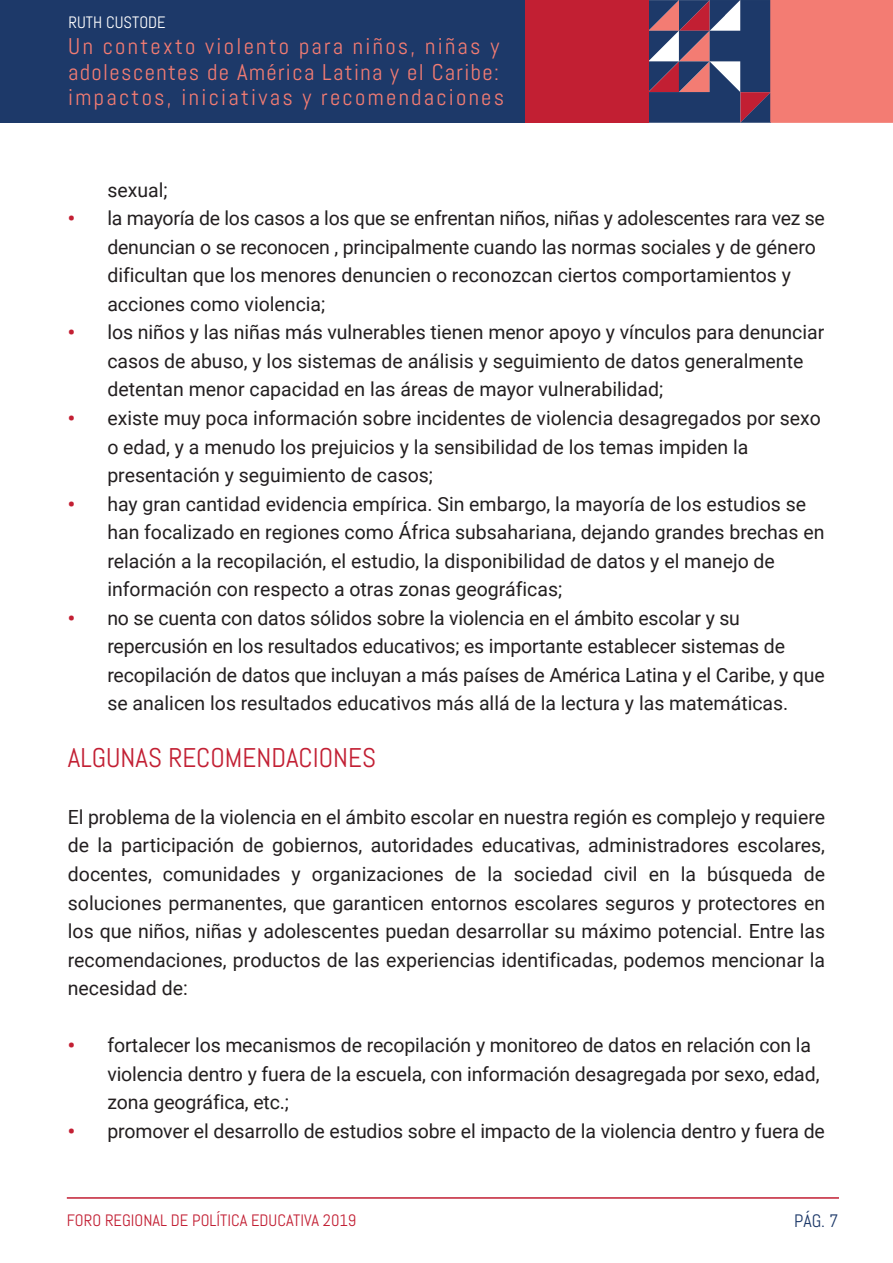
<style>
.page{position:relative;width:893px;height:1263px;background:#fff}
.page>*{position:absolute;margin:0;border:0;box-sizing:border-box;transform-origin:0 0}
.t1{font:27px "Abel";color:#c21f33}
.t2{font:22.65px/25.5px "Abel";letter-spacing:.1em;color:#f37c73}
.t3{font:19.5px/28.5px "Roboto";color:#231f20}
.t4{font:18px "Abel";color:#1d3969}
.t5{font:16.5px "Abel";color:#c21f33}
.t6{font:16.5px "Abel";color:#fff}
.s1{font-weight:900;color:#c31f33}
</style>
<div class="page">
<hr style="left:67px;top:1197px;width:772px;height:2px;background:#c21f33">
<div style="left:0;top:0;width:630px;height:123px;background:#1d3969"></div>
<div style="left:525px;top:0;width:123px;height:123px;background:#c21f33"></div>
<svg style="left:648px;top:0;width:245px;height:123px;background:#a66573"></svg>
<p class="t6" style="left:69px;top:12px;width:99px">RUTH CUSTODE</p>
<p class="t2" style="left:68px;top:34px;width:437px">Un contexto violento para niños, niñas y adolescentes de América Latina y el Caribe: impactos, iniciativas y recomendaciones</p>
<p class="t3" style="left:107px;top:175px;width:62px">sexual;</p>
<p class="t3" style="left:107px;top:203px;width:719px;text-indent:-39px"><span class="s1">•</span> la mayoría de los casos a los que se enfrentan niños, niñas y adolescentes rara vez se denuncian o se reconocen , principalmente cuando las normas sociales y de género dificultan que los menores denuncien o reconozcan ciertos comportamientos y acciones como violencia;</p>
<p class="t3" style="left:107px;top:318px;width:718px;text-indent:-39px"><span class="s1">•</span> los niños y las niñas más vulnerables tienen menor apoyo y vínculos para denunciar casos de abuso, y los sistemas de análisis y seguimiento de datos generalmente detentan menor capacidad en las áreas de mayor vulnerabilidad;</p>
<p class="t3" style="left:107px;top:403px;width:715px;text-indent:-39px"><span class="s1">•</span> existe muy poca información sobre incidentes de violencia desagregados por sexo o edad, y a menudo los prejuicios y la sensibilidad de los temas impiden la presentación y seguimiento de casos;</p>
<p class="t3" style="left:107px;top:489px;width:719px;text-indent:-39px"><span class="s1">•</span> hay gran cantidad evidencia empírica. Sin embargo, la mayoría de los estudios se han focalizado en regiones como África subsahariana, dejando grandes brechas en relación a la recopilación, el estudio, la disponibilidad de datos y el manejo de información con respecto a otras zonas geográficas;</p>
<p class="t3" style="left:107px;top:603px;width:719px;text-indent:-39px"><span class="s1">•</span> no se cuenta con datos sólidos sobre la violencia en el ámbito escolar y su repercusión en los resultados educativos; es importante establecer sistemas de recopilación de datos que incluyan a más países de América Latina y el Caribe, y que se analicen los resultados educativos más allá de la lectura y las matemáticas.</p>
<h1 class="t1" style="left:68px;top:740px;width:310px">ALGUNAS RECOMENDACIONES</h1>
<p class="t3" style="left:68px;top:802px;width:759px;text-align:justify">El problema de la violencia en el ámbito escolar en nuestra región es complejo y requiere de la participación de gobiernos, autoridades educativas, administradores escolares, docentes, comunidades y organizaciones de la sociedad civil en la búsqueda de soluciones permanentes, que garanticen entornos escolares seguros y protectores en los que niños, niñas y adolescentes puedan desarrollar su máximo potencial. Entre las recomendaciones, productos de las experiencias identificadas, podemos mencionar la necesidad de:</p>
<p class="t3" style="left:107px;top:1030px;width:714px;text-indent:-39px"><span class="s1">•</span> fortalecer los mecanismos de recopilación y monitoreo de datos en relación con la violencia dentro y fuera de la escuela, con información desagregada por sexo, edad, zona geográfica, etc.;</p>
<p class="t3" style="left:68px;top:1116px;width:758px"><span class="s1">•</span> promover el desarrollo de estudios sobre el impacto de la violencia dentro y fuera de</p>
<p class="t5" style="left:67px;top:1209px;width:291px">FORO REGIONAL DE POLÍTICA EDUCATIVA 2019</p>
<p class="t4" style="left:794px;top:1209px;width:46px">PÁG. 7</p>
</div>
